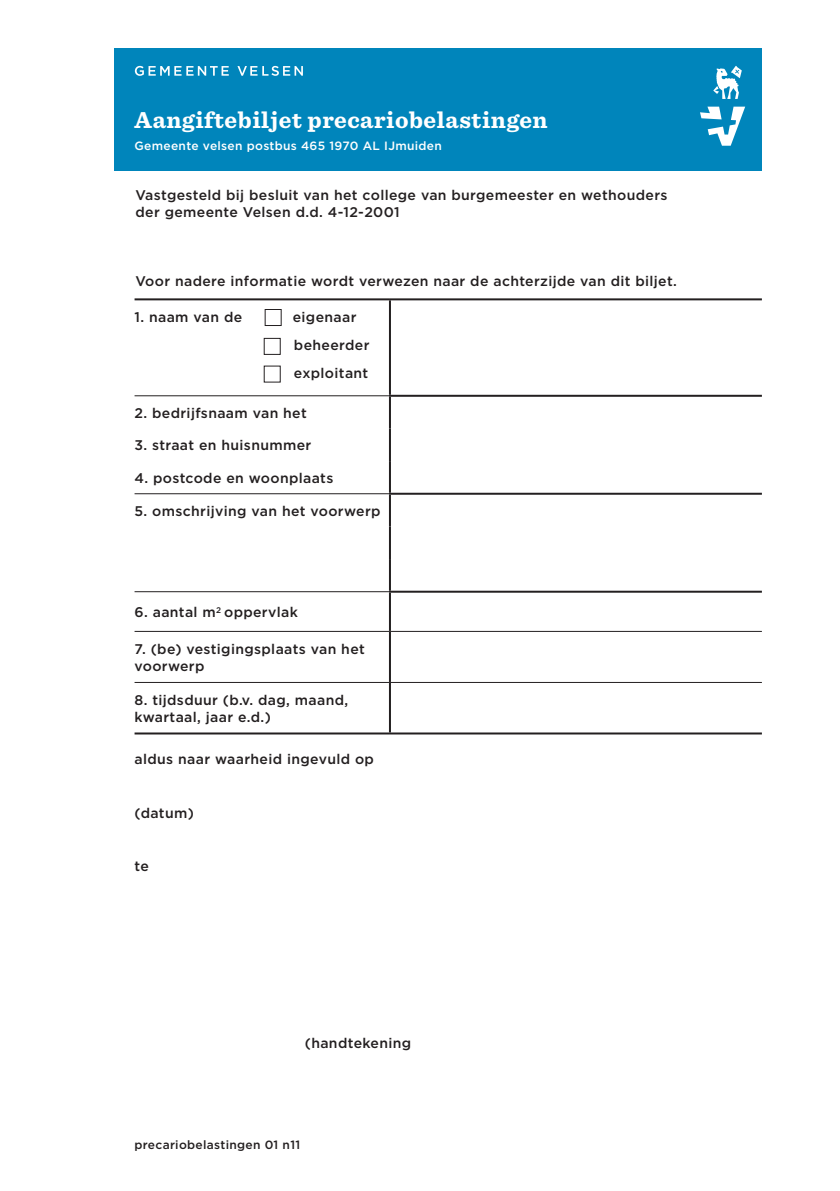
<style>
.page{position:relative;width:840px;height:1191px;background:#fff}
.page>*{position:absolute;margin:0;border:0;box-sizing:border-box;transform-origin:0 0}
.Paragraph_Style1{font:700 24px "Sentinel";letter-spacing:.025em;color:#fff}
.Paragraph_Style1-2{font:500 14px/16.8px "Gotham";letter-spacing:.025em;color:#231f20}
.Paragraph_Style3{font:500 14px "Gotham";letter-spacing:.025em;color:#231f20}
.Paragraph_Style9{font:500 14px "Gotham";letter-spacing:.025em;color:#231f20}
.Paragraph_Style3-2{font:500 12px "Gotham";letter-spacing:.025em;color:#fff}
.Paragraph_Style3-3{font:500 12px "Gotham";letter-spacing:.025em;color:#231f20}
</style>
<div class="page">
<div style="left:114px;top:48px;width:647px;height:122px;background:#0085bb"></div>
<svg style="left:135px;top:66px;width:94px;height:10px"></svg>
<svg style="left:237px;top:66px;width:66px;height:10px"></svg>
<hr style="left:389px;top:300px;width:2px;height:95px;background:#231f20">
<hr style="left:389px;top:397px;width:2px;height:31px;background:#231f20">
<hr style="left:389px;top:428px;width:2px;height:33px;background:#231f20">
<hr style="left:389px;top:461px;width:2px;height:32px;background:#231f20">
<hr style="left:389px;top:495px;width:2px;height:31px;background:#231f20">
<hr style="left:389px;top:526px;width:2px;height:33px;background:#231f20">
<hr style="left:389px;top:559px;width:2px;height:31px;background:#231f20">
<hr style="left:389px;top:592px;width:2px;height:39px;background:#231f20">
<hr style="left:389px;top:632px;width:2px;height:50px;background:#231f20">
<hr style="left:389px;top:683px;width:2px;height:49px;background:#231f20">
<hr style="left:134px;top:298px;width:256px;height:2px;background:#231f20">
<hr style="left:390px;top:298px;width:371px;height:2px;background:#231f20">
<hr style="left:134px;top:395px;width:255px;height:1px;background:#231f20">
<hr style="left:134px;top:493px;width:255px;height:1px;background:#231f20">
<hr style="left:134px;top:591px;width:255px;height:1px;background:#231f20">
<hr style="left:134px;top:631px;width:256px;height:1px;background:#231f20">
<hr style="left:390px;top:631px;width:371px;height:1px;background:#231f20">
<hr style="left:134px;top:682px;width:256px;height:1px;background:#231f20">
<hr style="left:390px;top:682px;width:371px;height:1px;background:#231f20">
<hr style="left:389px;top:493px;width:372px;height:2px;background:#231f20">
<hr style="left:389px;top:395px;width:372px;height:2px;background:#231f20">
<hr style="left:389px;top:590px;width:372px;height:2px;background:#231f20">
<hr style="left:134px;top:732px;width:256px;height:2px;background:#231f20">
<hr style="left:390px;top:732px;width:371px;height:2px;background:#231f20">
<div style="left:263px;top:338px;width:17px;height:17px;border:1px solid #231f20"></div>
<div style="left:264px;top:309px;width:17px;height:17px;border:1px solid #231f20"></div>
<svg style="left:700px;top:107px;width:44px;height:39px"></svg>
<svg style="left:713px;top:66px;width:28px;height:33px"></svg>
<p class="Paragraph_Style1" style="left:134px;top:101px;width:414px">Aangiftebiljet precariobelastingen</p>
<p class="Paragraph_Style3-2" style="left:134px;top:138px;width:309px">Gemeente velsen postbus 465 1970 AL IJmuiden</p>
<p class="Paragraph_Style1-2" style="left:135px;top:186px;width:533px">Vastgesteld bij besluit van het college van burgemeester en wethouders der gemeente Velsen d.d. 4-12-2001</p>
<p class="Paragraph_Style3" style="left:135px;top:272px;width:542px">Voor nadere informatie wordt verwezen naar de achterzijde van dit biljet.</p>
<p class="Paragraph_Style1-2" style="left:134px;top:308px;width:109px">1. naam van de</p>
<p class="Paragraph_Style1-2" style="left:292px;top:308px;width:65px">eigenaar</p>
<p class="Paragraph_Style1-2" style="left:294px;top:336px;width:77px">beheerder</p>
<p class="Paragraph_Style1-2" style="left:294px;top:365px;width:76px">exploitant</p>
<p class="Paragraph_Style1-2" style="left:134px;top:405px;width:174px">2. bedrijfsnaam van het</p>
<p class="Paragraph_Style1-2" style="left:134px;top:437px;width:178px">3. straat en huisnummer</p>
<p class="Paragraph_Style1-2" style="left:134px;top:469px;width:200px">4. postcode en woonplaats</p>
<p class="Paragraph_Style1-2" style="left:134px;top:502px;width:247px">5. omschrijving van het voorwerp</p>
<p class="Paragraph_Style1-2" style="left:134px;top:603px;width:165px">6. aantal m<sup>2</sup> oppervlak</p>
<p class="Paragraph_Style1-2" style="left:134px;top:640px;width:232px">7. (be) vestigingsplaats van het voorwerp</p>
<p class="Paragraph_Style1-2" style="left:134px;top:691px;width:215px">8. tijdsduur (b.v. dag, maand,</p>
<p class="Paragraph_Style1-2" style="left:134px;top:708px;width:138px">kwartaal, jaar e.d.)</p>
<p class="Paragraph_Style9" style="left:134px;top:750px;width:241px">aldus naar waarheid ingevuld op</p>
<p class="Paragraph_Style9" style="left:134px;top:803px;width:61px">(datum)</p>
<p class="Paragraph_Style9" style="left:134px;top:857px;width:16px">te</p>
<p class="Paragraph_Style9" style="left:304px;top:1033px;width:108px">(handtekening</p>
<p class="Paragraph_Style3-3" style="left:134px;top:1137px;width:167px">precariobelastingen 01 n11</p>
</div>
